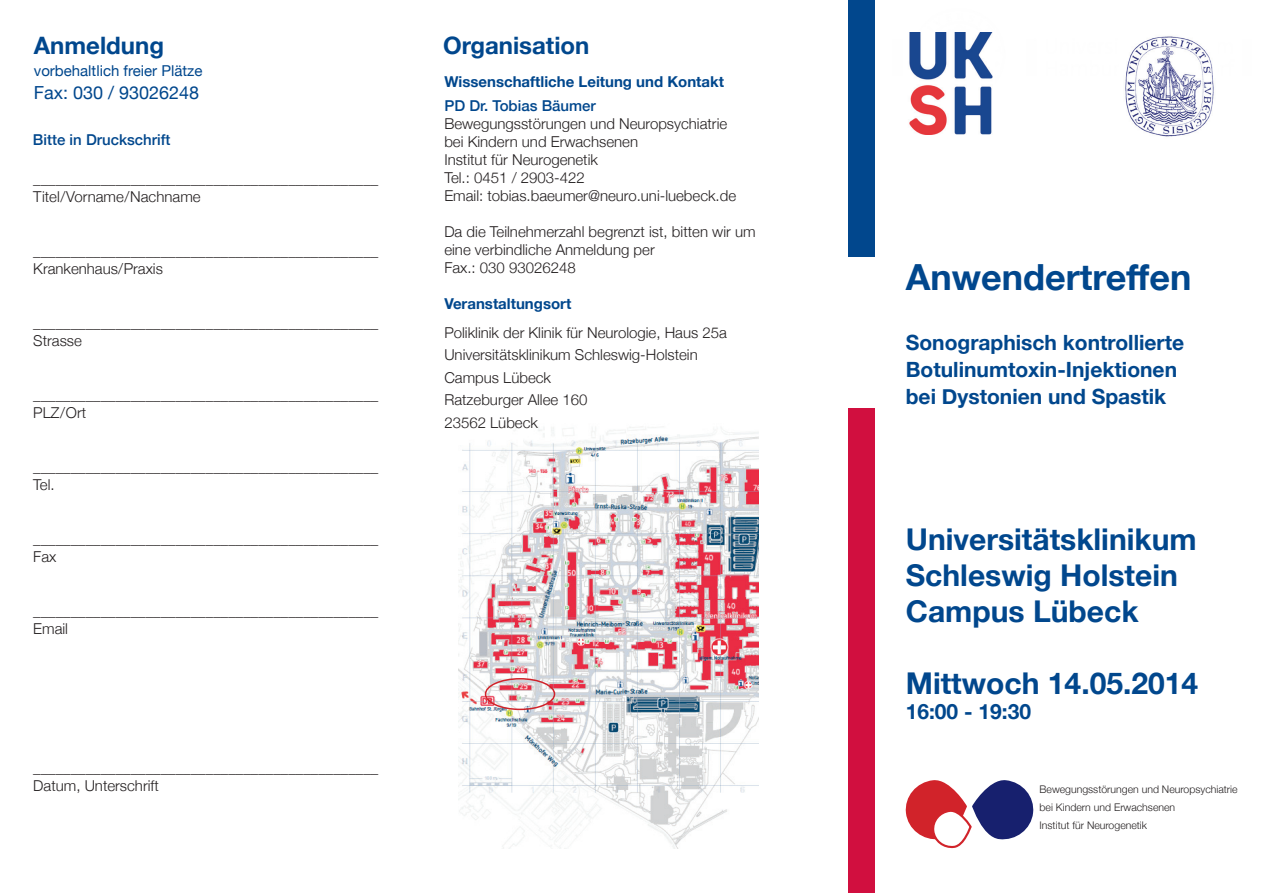
<style>
.page{position:relative;width:1263px;height:893px;background:#fff}
.page>*{position:absolute;margin:0;border:0;box-sizing:border-box;transform-origin:0 0}
.t1{font:700 36px "Helvetica Neue";color:#01478d}
.t2{font:700 30px/36px "Helvetica Neue";color:#01478d}
.t3{font:700 24px "Helvetica Neue";color:#01478d}
.t4{font:700 21px/27px "Helvetica Neue";color:#01478d}
.t5{font:18px "Helvetica Neue";color:#01478d}
.t6{font:300 15px/18px "Helvetica Neue";color:#231f20}
.t7{font:15px "Helvetica Neue";color:#231f20}
.t8{font:700 15px "Helvetica Neue";color:#01478d}
.t9{font:500 15px "Helvetica Neue";color:#01478d}
.t10{font:15px "Helvetica Neue";color:#01478d}
.t11{font:300 10.5px/18px "Helvetica Neue";color:#231f20}
</style>
<div class="page">
<img style="left:459px;top:426px;width:300px;height:422px">
<img style="left:909px;top:32px;width:84px;height:102px">
<div style="left:848px;top:0;width:27px;height:256px;background:#01478d"></div>
<div style="left:848px;top:408px;width:27px;height:485px;background:#d10f3f"></div>
<img style="left:1125px;top:36px;width:89px;height:101px">
<div style="left:485px;top:678px;width:70px;height:32px;border:2px solid #d1232a;border-radius:50%"></div>
<svg style="left:906px;top:780px;width:127px;height:68px"></svg>
<h3 class="t3" style="left:34px;top:26px;width:132px">Anmeldung</h3>
<p class="t10" style="left:34px;top:60px;width:170px">vorbehaltlich freier Plätze</p>
<p class="t5" style="left:34px;top:79px;width:167px">Fax: 030 / 93026248</p>
<p class="t9" style="left:33px;top:127px;width:139px">Bitte in Druckschrift</p>
<p class="t7" style="left:33px;top:168px;width:346px">______________________________________________</p>
<p class="t6" style="left:33px;top:187px;width:169px">Titel/Vorname/Nachname</p>
<p class="t7" style="left:33px;top:240px;width:346px">______________________________________________</p>
<p class="t6" style="left:33px;top:259px;width:131px">Krankenhaus/Praxis</p>
<p class="t7" style="left:33px;top:312px;width:346px">______________________________________________</p>
<p class="t6" style="left:33px;top:331px;width:50px">Strasse</p>
<p class="t7" style="left:33px;top:384px;width:346px">______________________________________________</p>
<p class="t6" style="left:33px;top:403px;width:54px">PLZ/Ort</p>
<p class="t7" style="left:33px;top:456px;width:346px">______________________________________________</p>
<p class="t6" style="left:33px;top:475px;width:23px">Tel.</p>
<p class="t7" style="left:33px;top:528px;width:346px">______________________________________________</p>
<p class="t6" style="left:33px;top:547px;width:25px">Fax</p>
<p class="t7" style="left:33px;top:600px;width:346px">______________________________________________</p>
<p class="t6" style="left:33px;top:619px;width:36px">Email</p>
<p class="t7" style="left:33px;top:757px;width:346px">______________________________________________</p>
<p class="t6" style="left:33px;top:776px;width:127px">Datum, Unterschrift</p>
<h3 class="t3" style="left:443px;top:26px;width:148px">Organisation</h3>
<p class="t8" style="left:444px;top:70px;width:281px">Wissenschaftliche Leitung und Kontakt</p>
<p class="t9" style="left:444px;top:94px;width:153px">PD Dr. Tobias Bäumer</p>
<p class="t6" style="left:444px;top:114px;width:293px">Bewegungsstörungen und Neuropsychiatrie bei Kindern und Erwachsenen<br>Institut für Neurogenetik<br>Tel.: 0451 / 2903-422<br>Email: tobias.baeumer@neuro.uni-luebeck.de</p>
<p class="t6" style="left:444px;top:222px;width:313px">Da die Teilnehmerzahl begrenzt ist, bitten wir um eine verbindliche Anmeldung per<br>Fax.: 030 93026248</p>
<p class="t8" style="left:444px;top:292px;width:128px">Veranstaltungsort</p>
<p class="t6" style="left:444px;top:320px;width:284px;line-height:22.5px">Poliklinik der Klinik für Neurologie, Haus 25a<br>Universitätsklinikum Schleswig-Holstein<br>Campus Lübeck<br>Ratzeburger Allee 160<br>23562 Lübeck</p>
<h1 class="t1" style="left:906px;top:249px;width:287px">Anwendertreffen</h1>
<h3 class="t4" style="left:906px;top:329px;width:280px">Sonographisch kontrollierte<br>Botulinumtoxin-Injektionen bei Dystonien und Spastik</h3>
<h2 class="t2" style="left:906px;top:522px;width:292px">Universitätsklinikum<br>Schleswig Holstein<br>Campus Lübeck</h2>
<h2 class="t2" style="left:906px;top:666px;width:294px">Mittwoch 14.05.2014</h2>
<h3 class="t4" style="left:906px;top:699px;width:127px">16:00 - 19:30</h3>
<p class="t11" style="left:1039px;top:779px;width:199px">Bewegungsstörungen und Neuropsychiatrie bei Kindern und Erwachsenen<br>Institut für Neurogenetik</p>
</div>
